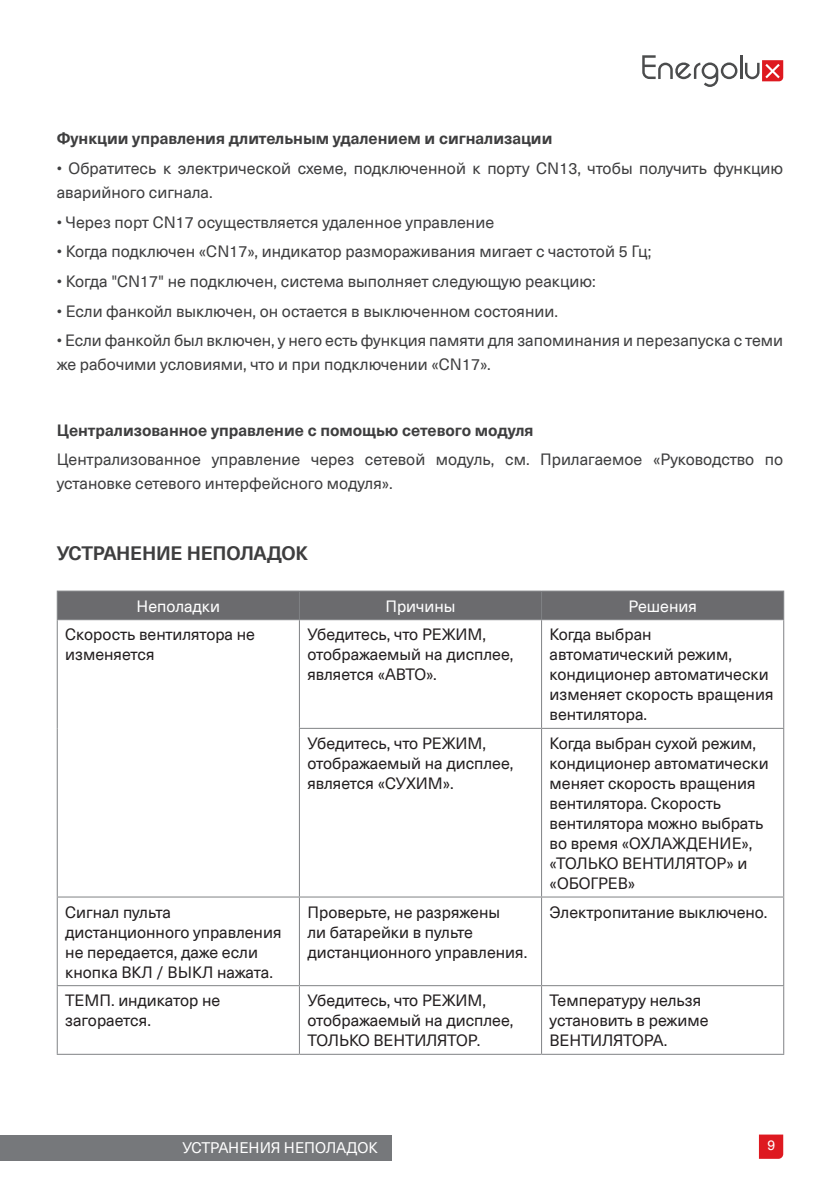
<style>
.page{position:relative;width:840px;height:1191px;background:#fff}
.page>*{position:absolute;margin:0;border:0;box-sizing:border-box;transform-origin:0 0}
.t1{font:700 19px "Neue Haas Unica Pan Euro";letter-spacing:-.01em;color:#3e3e3f}
.t2{font:16px/20px "Neue Haas Unica Pan Euro";color:#231f20}
.t3{font:16px/24px "Neue Haas Unica Pan Euro";color:#3e3e3f}
.t4{font:700 16px "Neue Haas Unica Pan Euro";color:#3e3e3f}
.t5{font:16px "Neue Haas Unica Pan Euro";color:#fff}
.t6{font:15px "Neue Haas Unica Pan Euro";color:#fff}
.t7{font:14px "Neue Haas Unica Pan Euro";color:#fff}
</style>
<div class="page">
<svg style="left:758px;top:1134px;width:24px;height:24px"></svg>
<hr style="left:739px;top:56px;width:3px;height:23px;background:#4b4c4d">
<svg style="left:745px;top:60px;width:37px;height:21px"></svg>
<svg style="left:642px;top:55px;width:95px;height:32px"></svg>
<div style="left:0;top:1135px;width:391px;height:25px;background:#76787b"></div>
<hr style="left:57px;top:590px;width:242px;height:1px;background:#808285">
<hr style="left:299px;top:590px;width:242px;height:1px;background:#808285">
<hr style="left:541px;top:590px;width:242px;height:1px;background:#808285">
<div style="left:57px;top:591px;width:726px;height:28px;background:#6b6b6e"></div>
<hr style="left:57px;top:619px;width:242px;height:1px;background:#808285">
<hr style="left:57px;top:620px;width:1px;height:108px;background:#808285">
<hr style="left:57px;top:728px;width:1px;height:168px;background:#808285">
<hr style="left:299px;top:619px;width:242px;height:1px;background:#808285">
<hr style="left:299px;top:620px;width:1px;height:108px;background:#808285">
<hr style="left:541px;top:619px;width:242px;height:1px;background:#808285">
<hr style="left:540px;top:620px;width:1px;height:108px;background:#808285">
<hr style="left:782px;top:620px;width:1px;height:108px;background:#808285">
<hr style="left:299px;top:728px;width:242px;height:1px;background:#808285">
<hr style="left:299px;top:729px;width:1px;height:167px;background:#808285">
<hr style="left:541px;top:728px;width:242px;height:1px;background:#808285">
<hr style="left:540px;top:729px;width:1px;height:167px;background:#808285">
<hr style="left:782px;top:729px;width:1px;height:167px;background:#808285">
<hr style="left:57px;top:896px;width:242px;height:1px;background:#808285">
<hr style="left:57px;top:897px;width:1px;height:88px;background:#808285">
<hr style="left:299px;top:896px;width:242px;height:1px;background:#808285">
<hr style="left:299px;top:897px;width:1px;height:88px;background:#808285">
<hr style="left:541px;top:896px;width:242px;height:1px;background:#808285">
<hr style="left:540px;top:897px;width:1px;height:88px;background:#808285">
<hr style="left:782px;top:897px;width:1px;height:88px;background:#808285">
<hr style="left:57px;top:985px;width:242px;height:1px;background:#808285">
<hr style="left:57px;top:986px;width:1px;height:67px;background:#808285">
<hr style="left:299px;top:985px;width:242px;height:1px;background:#808285">
<hr style="left:299px;top:986px;width:1px;height:67px;background:#808285">
<hr style="left:541px;top:985px;width:242px;height:1px;background:#808285">
<hr style="left:540px;top:986px;width:1px;height:67px;background:#808285">
<hr style="left:782px;top:986px;width:1px;height:67px;background:#808285">
<hr style="left:57px;top:1053px;width:242px;height:1px;background:#808285">
<hr style="left:299px;top:1053px;width:242px;height:1px;background:#808285">
<hr style="left:541px;top:1053px;width:242px;height:1px;background:#808285">
<p class="t4" style="left:57px;top:126px;width:497px">Функции управления длительным удалением и сигнализации</p>
<p class="t3" style="left:57px;top:155px;width:727px">• Обратитесь к электрической схеме, подключенной к порту CN13, чтобы получить функцию аварийного сигнала.</p>
<p class="t3" style="left:57px;top:209px;width:438px">• Через порт CN17 осуществляется удаленное управление</p>
<p class="t3" style="left:57px;top:239px;width:596px">• Когда подключен «CN17», индикатор размораживания мигает с частотой 5 Гц;</p>
<p class="t3" style="left:57px;top:268px;width:540px">• Когда "CN17" не подключен, система выполняет следующую реакцию:</p>
<p class="t3" style="left:57px;top:298px;width:502px">• Если фанкойл выключен, он остается в выключенном состоянии.</p>
<p class="t3" style="left:57px;top:328px;width:727px">• Если фанкойл был включен, у него есть функция памяти для запоминания и перезапуска с теми же рабочими условиями, что и при подключении «CN17».</p>
<p class="t4" style="left:57px;top:417px;width:478px">Централизованное управление с помощью сетевого модуля</p>
<p class="t3" style="left:57px;top:446px;width:727px">Централизованное управление через сетевой модуль, см. Прилагаемое «Руководство по установке сетевого интерфейсного модуля».</p>
<p class="t1" style="left:57px;top:538px;width:253px">УСТРАНЕНИЕ НЕПОЛАДОК</p>
<p class="t5" style="left:136px;top:594px;width:85px">Неполадки</p>
<p class="t5" style="left:385px;top:594px;width:72px">Причины</p>
<p class="t5" style="left:628px;top:594px;width:70px">Решения</p>
<p class="t2" style="left:65px;top:624px;width:191px">Скорость вентилятора не изменяется</p>
<p class="t2" style="left:307px;top:624px;width:207px">Убедитесь, что РЕЖИМ, отображаемый на дисплее, является «АВТО».</p>
<p class="t2" style="left:549px;top:624px;width:225px">Когда выбран автоматический режим, кондиционер автоматически изменяет скорость вращения вентилятора.</p>
<p class="t2" style="left:307px;top:732px;width:207px">Убедитесь, что РЕЖИМ, отображаемый на дисплее, является «СУХИМ».</p>
<p class="t2" style="left:549px;top:732px;width:220px">Когда выбран сухой режим, кондиционер автоматически меняет скорость вращения вентилятора. Скорость вентилятора можно выбрать во время «ОХЛАЖДЕНИЕ», «ТОЛЬКО ВЕНТИЛЯТОР» и «ОБОГРЕВ»</p>
<p class="t2" style="left:65px;top:901px;width:218px">Сигнал пульта дистанционного управления не передается, даже если</p>
<p class="t2" style="left:65px;top:961px;width:209px">кнопка ВКЛ / ВЫКЛ нажата.</p>
<p class="t2" style="left:307px;top:901px;width:221px">Проверьте, не разряжены<br>ли батарейки в пульте дистанционного управления.</p>
<p class="t2" style="left:549px;top:901px;width:219px">Электропитание выключено.</p>
<p class="t2" style="left:65px;top:989px;width:156px">ТЕМП. индикатор не загорается.</p>
<p class="t2" style="left:307px;top:989px;width:207px">Убедитесь, что РЕЖИМ, отображаемый на дисплее,<br>ТОЛЬКО ВЕНТИЛЯТОР.</p>
<p class="t2" style="left:549px;top:989px;width:160px">Температуру нельзя установить в режиме<br>ВЕНТИЛЯТОРА.</p>
<p class="t6" style="left:182px;top:1137px;width:197px">УСТРАНЕНИЯ НЕПОЛАДОК</p>
<p class="t7" style="left:766px;top:1135px;width:9px">9</p>
</div>
